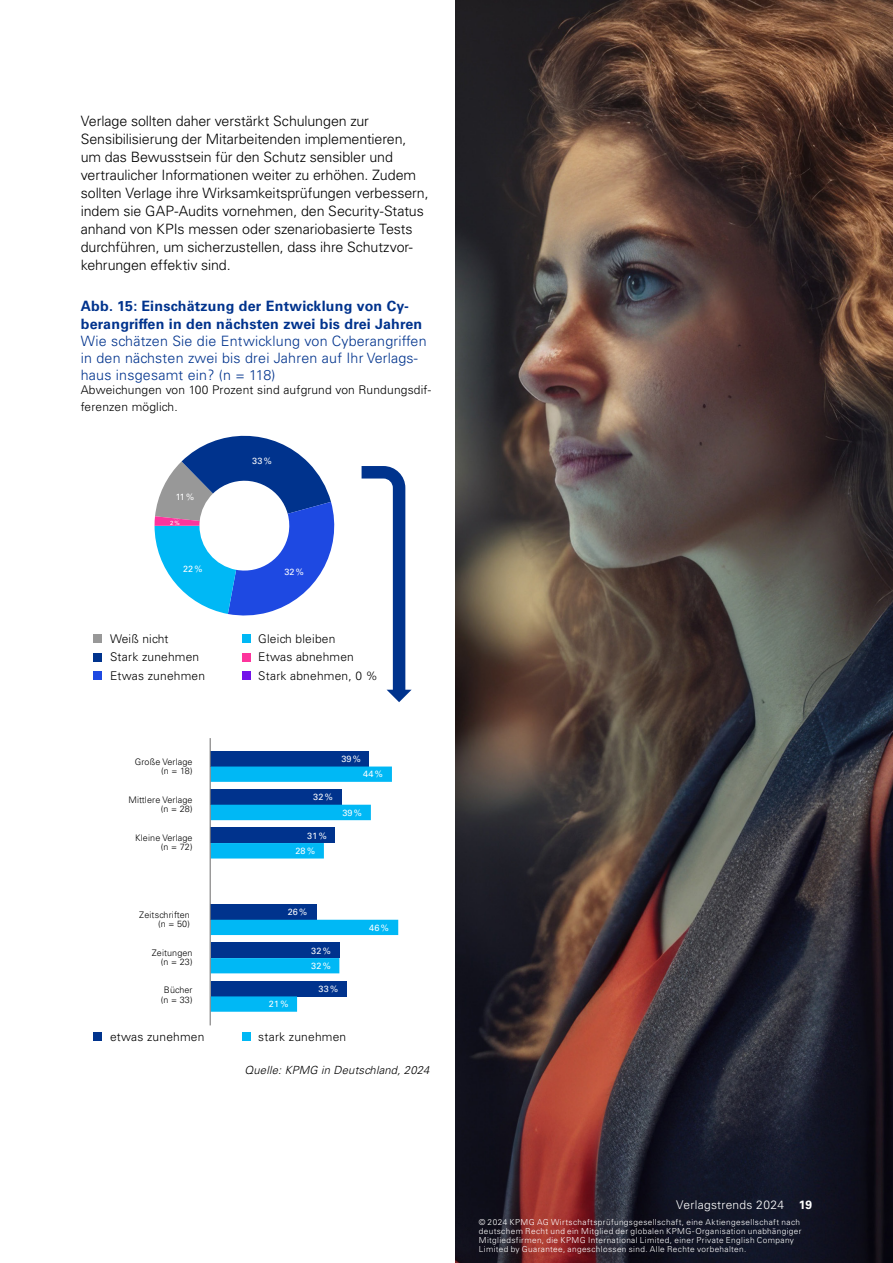
<style>
.page{position:relative;width:893px;height:1263px;background:#fff}
.page>*{position:absolute;margin:0;border:0;box-sizing:border-box;transform-origin:0 0}
.t1{font:300 14.25px/18px "Univers LT Std";letter-spacing:-.01em;color:#000}
.t2{font:300 14.25px/17.1px "Univers LT Std";letter-spacing:.015em;color:#00338d}
.t3{font:700 14.25px/17.1px "Univers LT Std";letter-spacing:.015em;color:#00338d}
.t4{font:300 12px/17.1px "Univers LT Std";letter-spacing:.015em;color:#000}
.t5{font:300 12px "Univers LT Std";letter-spacing:.025em;color:#fff}
.t6{font:italic 300 11.25px "Univers LT Std";letter-spacing:.015em;color:#000}
.t7{font:300 9px/9.6px "Univers LT Std";letter-spacing:.015em;color:#000;text-align:right}
.t8{font:9px "Univers LT Std";letter-spacing:.015em;color:#fff}
.t9{font:300 8.25px/9px "Univers LT Std";letter-spacing:.045em;color:#fff}
.t10{font:6px "Univers LT Std";color:#fff}
.s1{font-weight:700}
</style>
<div class="page">
<img style="left:455px;top:0;width:438px;height:1263px">
<svg style="left:155px;top:435px;width:180px;height:181px"></svg>
<svg style="left:362px;top:466px;width:49px;height:236px"></svg>
<div style="left:94px;top:634px;width:8px;height:9px;background:#989898"></div>
<div style="left:242px;top:634px;width:8px;height:9px;background:#00b8f5"></div>
<div style="left:94px;top:653px;width:8px;height:8px;background:#00338d"></div>
<div style="left:242px;top:653px;width:8px;height:8px;background:#fd349c"></div>
<div style="left:94px;top:671px;width:8px;height:9px;background:#1e49e2"></div>
<div style="left:242px;top:671px;width:8px;height:9px;background:#7213ea"></div>
<div style="left:251px;top:456px;width:22px;height:9px;background:#00338d"></div>
<div style="left:283px;top:567px;width:22px;height:9px;background:#1e49e2"></div>
<div style="left:182px;top:565px;width:22px;height:8px;background:#00b8f5"></div>
<div style="left:174px;top:492px;width:22px;height:9px;background:#989898"></div>
<div style="left:168px;top:520px;width:14px;height:5px;background:#fd349c"></div>
<div style="left:94px;top:1032px;width:8px;height:9px;background:#00338d"></div>
<div style="left:242px;top:1032px;width:8px;height:9px;background:#00b8f5"></div>
<div style="left:211px;top:751px;width:158px;height:15px;background:#00338d"></div>
<svg style="left:211px;top:766px;width:187px;height:246px"></svg>
<div style="left:362px;top:769px;width:22px;height:9px;background:#00b8f5"></div>
<div style="left:341px;top:808px;width:22px;height:9px;background:#00b8f5"></div>
<div style="left:294px;top:846px;width:22px;height:9px;background:#00b8f5"></div>
<div style="left:368px;top:923px;width:22px;height:9px;background:#00b8f5"></div>
<div style="left:310px;top:961px;width:22px;height:9px;background:#00b8f5"></div>
<div style="left:268px;top:1000px;width:21px;height:8px;background:#00b8f5"></div>
<div style="left:312px;top:792px;width:22px;height:9px;background:#00338d"></div>
<div style="left:306px;top:831px;width:22px;height:8px;background:#00338d"></div>
<div style="left:287px;top:908px;width:21px;height:8px;background:#00338d"></div>
<div style="left:310px;top:946px;width:22px;height:9px;background:#00338d"></div>
<div style="left:318px;top:984px;width:21px;height:9px;background:#00338d"></div>
<hr style="left:210px;top:738px;width:1px;height:287px;background:#7c7b7b">
<p class="t1" style="left:81px;top:112px;width:349px">Verlage sollten daher verstärkt Schulungen zur Sensibilisierung der Mitarbeitenden implementieren, um das Bewusstsein für den Schutz sensibler und vertraulicher Informationen weiter zu erhöhen. Zudem sollten Verlage ihre Wirksamkeitsprüfungen verbessern, indem sie GAP-Audits vornehmen, den Security-Status anhand von KPIs messen oder szenariobasierte Tests durchführen, um sicherzustellen, dass ihre Schutzvor&shy;kehrungen effektiv sind.</p>
<p class="t3" style="left:81px;top:298px;width:343px">Abb. 15: Einschätzung der Entwicklung von Cy&shy;berangriffen in den nächsten zwei bis drei Jahren</p>
<p class="t2" style="left:81px;top:332px;width:347px">Wie schätzen Sie die Entwicklung von Cyberangriffen in den nächsten zwei bis drei Jahren auf Ihr Verlags&shy;haus insgesamt ein? (n = 118)</p>
<p class="t4" style="left:81px;top:381px;width:352px">Abweichungen von 100 Prozent sind aufgrund von Rundungsdif&shy;ferenzen möglich.</p>
<p class="t8" style="left:175px;top:491px;width:20px">1 %</p>
<p class="t10" style="left:173px;top:519px;width:10px">2%</p>
<p class="t8" style="left:176px;top:491px;width:20px">11 %</p>
<p class="t10" style="left:170px;top:519px;width:11px">2 %</p>
<p class="t8" style="left:252px;top:455px;width:21px">33 %</p>
<p class="t8" style="left:183px;top:564px;width:21px">22 %</p>
<p class="t8" style="left:284px;top:566px;width:21px">32 %</p>
<p class="t4" style="left:110px;top:630px;width:60px">Weiß nicht</p>
<p class="t4" style="left:258px;top:630px;width:79px">Gleich bleiben</p>
<p class="t4" style="left:110px;top:649px;width:91px">Stark zunehmen</p>
<p class="t4" style="left:258px;top:649px;width:97px">Etwas abnehmen</p>
<p class="t4" style="left:110px;top:667px;width:97px">Etwas zunehmen</p>
<p class="t4" style="left:258px;top:667px;width:121px">Stark abnehmen, 0 %</p>
<p class="t7" style="left:135px;top:757px;width:59px">Große Verlage (n = 18)</p>
<p class="t7" style="left:128px;top:795px;width:66px">Mittlere Verlage (n = 28)</p>
<p class="t7" style="left:135px;top:832px;width:59px">Kleine Verlage (n = 72)</p>
<p class="t7" style="left:139px;top:910px;width:52px">Zeitschriften (n = 50)</p>
<p class="t7" style="left:152px;top:947px;width:42px">Zeitungen (n = 23)</p>
<p class="t7" style="left:161px;top:985px;width:33px;text-align:center">Bücher (n = 33)</p>
<p class="t8" style="left:341px;top:753px;width:21px">39 %</p>
<p class="t8" style="left:313px;top:791px;width:21px">32 %</p>
<p class="t8" style="left:307px;top:830px;width:21px">31 %</p>
<p class="t8" style="left:315px;top:792px;width:12px">32</p>
<p class="t8" style="left:297px;top:845px;width:12px">28</p>
<p class="t8" style="left:295px;top:845px;width:21px">28 %</p>
<p class="t8" style="left:363px;top:768px;width:21px">44 %</p>
<p class="t8" style="left:365px;top:769px;width:12px">44</p>
<p class="t8" style="left:342px;top:807px;width:21px">39 %</p>
<p class="t8" style="left:344px;top:807px;width:12px">39</p>
<p class="t8" style="left:290px;top:907px;width:12px">26</p>
<p class="t8" style="left:288px;top:907px;width:21px">26 %</p>
<p class="t8" style="left:369px;top:922px;width:21px">46 %</p>
<p class="t8" style="left:371px;top:922px;width:12px">46</p>
<p class="t8" style="left:269px;top:999px;width:21px">21 %</p>
<p class="t8" style="left:270px;top:999px;width:7px">2</p>
<p class="t8" style="left:311px;top:945px;width:21px">32 %</p>
<p class="t8" style="left:319px;top:984px;width:21px">33 %</p>
<p class="t8" style="left:312px;top:945px;width:7px">3</p>
<p class="t8" style="left:311px;top:960px;width:21px">32 %</p>
<p class="t8" style="left:312px;top:960px;width:7px">3</p>
<p class="t4" style="left:110px;top:1028px;width:96px">etwas zunehmen</p>
<p class="t4" style="left:258px;top:1028px;width:89px">stark zunehmen</p>
<p class="t6" style="left:245px;top:1064px;width:186px">Quelle: KPMG in Deutschland, 2024</p>
<p class="t5" style="left:676px;top:1197px;width:138px">Verlagstrends 2024 <span class="s1">19</span></p>
<p class="t9" style="left:479px;top:1217px;width:324px">© 2024 KPMG AG Wirtschaftsprüfungsgesellschaft, eine Aktiengesellschaft nach deutschem Recht und ein Mitglied der globalen KPMG-Organisation unabhängiger Mitgliedsfirmen, die KPMG International Limited, einer Private English Company Limited by Guarantee, angeschlossen sind. Alle Rechte vorbehalten.</p>
</div>
